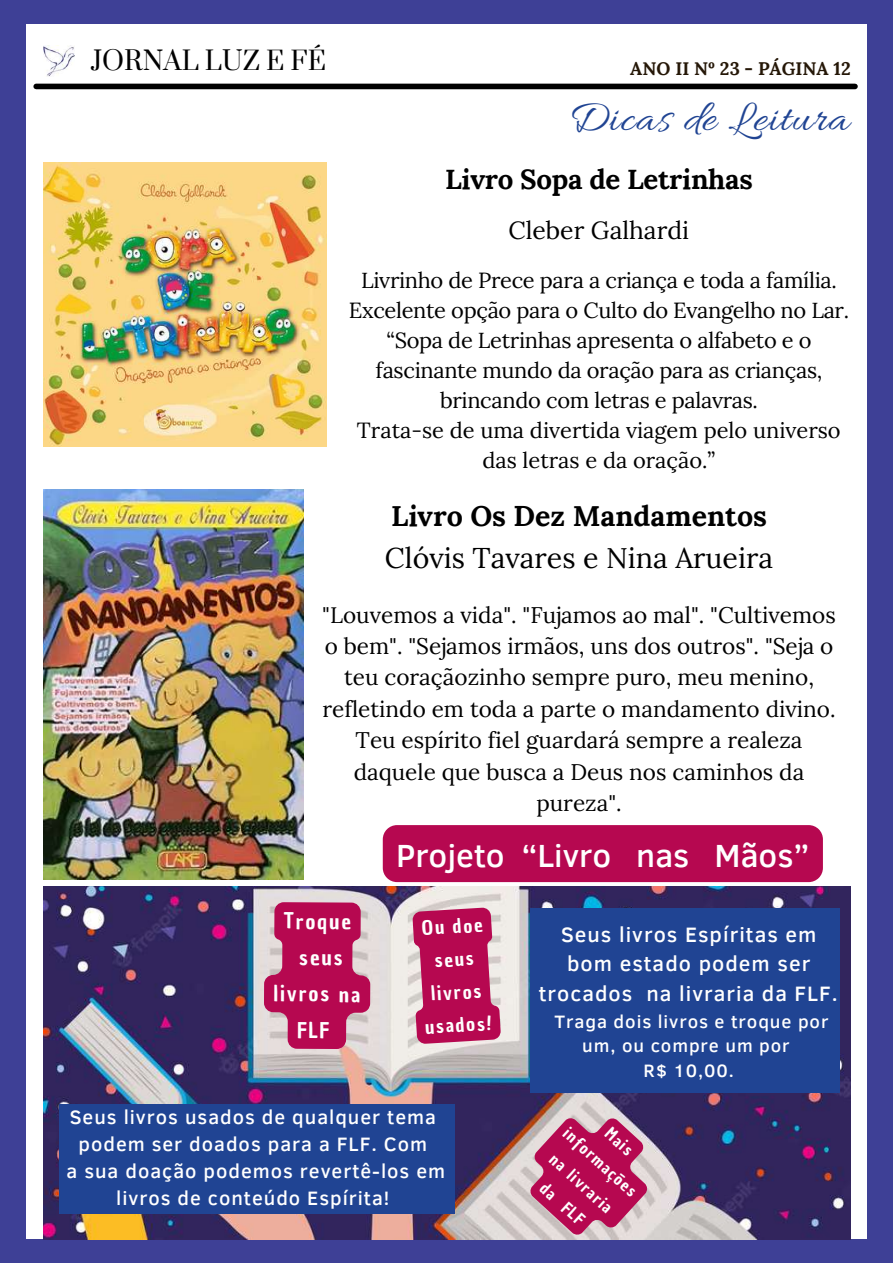
<style>
.page{position:relative;width:893px;height:1264px;background:#fff}
.page>*{position:absolute;margin:0;border:0;box-sizing:border-box;transform-origin:0 0}
.t1{font:45px "Allura";letter-spacing:.03em;color:#204493}
.t2{font:500 32.85px "Clear Sans";color:#fff}
.t3{font:28.5px "Lora";color:#000}
.t4{font:700 28.5px "Lora";color:#000}
.t5{font:700 27.6px "Lora";letter-spacing:-.01em;color:#000}
.t6{font:25.5px "Prata";color:#000}
.t7{font:24.75px "Lora";color:#000}
.t8{font:22.5px/31.3px "Lora";color:#000;text-align:center}
.t9{font:21.9px/30px "Lora";letter-spacing:-.015em;color:#000;text-align:center}
.t10{font:500 21.3px/29.2px "Clear Sans";letter-spacing:.05em;color:#fff;text-align:center}
.t11{font:21.15px/36.3px "Chau Philomene One";letter-spacing:.085em;color:#fff;text-align:center}
.t12{font:500 19.8px/27px "Clear Sans";letter-spacing:.05em;color:#fff;text-align:center}
.t13{font:19.2px/32.8px "Chau Philomene One";color:#fff;text-align:center}
.t14{font:500 18.45px "Clear Sans";letter-spacing:.05em;color:#fff}
.t15{font:700 18.15px "Lora";color:#251707}
.t16{font:16.2px/28px "Chau Philomene One";color:#fff;text-align:center}
</style>
<div class="page">
<div style="left:0;top:0;width:892px;height:1262px;background:#3e4096"></div>
<div style="left:26px;top:25px;width:840px;height:1214px;background:#fff"></div>
<div style="left:36px;top:84px;width:818px;height:5px;background:#000"></div>
<img style="left:44px;top:45px;width:31px;height:31px">
<img style="left:43px;top:163px;width:284px;height:283px">
<img style="left:43px;top:489px;width:260px;height:390px">
<img style="left:43px;top:886px;width:807px;height:353px">
<div style="left:59px;top:1104px;width:396px;height:109px;background:#204493"></div>
<div style="left:383px;top:825px;width:439px;height:57px;background:#b60850"></div>
<svg style="left:409px;top:907px;width:92px;height:137px;background:#c0386f"></svg>
<svg style="left:264px;top:902px;width:106px;height:147px;background:#bf3b70"></svg>
<svg style="left:512px;top:1094px;width:157px;height:146px;background:#b36588"></svg>
<div style="left:530px;top:908px;width:309px;height:184px;background:#204493"></div>
<p class="t6" style="left:91px;top:44px;width:236px">JORNAL LUZ E FÉ</p>
<p class="t15" style="left:630px;top:57px;width:222px">ANO II Nº 23 - PÁGINA 12</p>
<h1 class="t1" style="left:568px;top:93px;width:282px">Dicas de Leitura</h1>
<p class="t5" style="left:445px;top:161px;width:309px">Livro Sopa de Letrinhas</p>
<p class="t7" style="left:508px;top:214px;width:182px">Cleber Galhardi</p>
<p class="t9" style="left:349px;top:265px;width:501px">Livrinho de Prece para a criança e toda a família.<br>Excelente opção para o Culto do Evangelho no Lar. “Sopa de Letrinhas apresenta o alfabeto e o fascinante mundo da oração para as crianças, brincando com letras e palavras.<br>Trata-se de uma divertida viagem pelo universo das letras e da oração.”</p>
<h3 class="t4" style="left:391px;top:498px;width:377px">Livro Os Dez Mandamentos</h3>
<h3 class="t3" style="left:385px;top:539px;width:389px">Clóvis Tavares e Nina Arueira</h3>
<p class="t8" style="left:322px;top:598px;width:515px">"Louvemos a vida". "Fujamos ao mal". "Cultivemos o bem". "Sejamos irmãos, uns dos outros". "Seja o teu coraçãozinho sempre puro, meu menino, refletindo em toda a parte o mandamento divino.<br>Teu espírito fiel guardará sempre a realeza daquele que busca a Deus nos caminhos da pureza".</p>
<h2 class="t2" style="left:396px;top:831px;width:415px">Projeto “Livro nas Mãos”</h2>
<p class="t11" style="left:273px;top:903px;width:89px">Troque seus livros na<br>FLF</p>
<p class="t13" style="left:419px;top:911px;width:68px;rotate:-3deg">Ou doe seus livros usados!</p>
<p class="t12" style="left:66px;top:1102px;width:380px">Seus livros usados de qualquer tema podem ser doados para a FLF. Com<br>a sua doação podemos revertê-los em livros de conteúdo Espírita!</p>
<p class="t10" style="left:538px;top:918px;width:300px">Seus livros Espíritas em bom estado podem ser trocados na livraria da FLF.</p>
<p class="t14" style="left:554px;top:1007px;width:275px">Traga dois livros e troque por</p>
<p class="t14" style="left:582px;top:1032px;width:209px">um, ou compre um por</p>
<p class="t14" style="left:643px;top:1057px;width:92px">R$ 10,00.</p>
<p class="t16" style="left:593px;top:1099px;width:95px;rotate:42deg">Mais informações na livraria da FLF</p>
</div>
